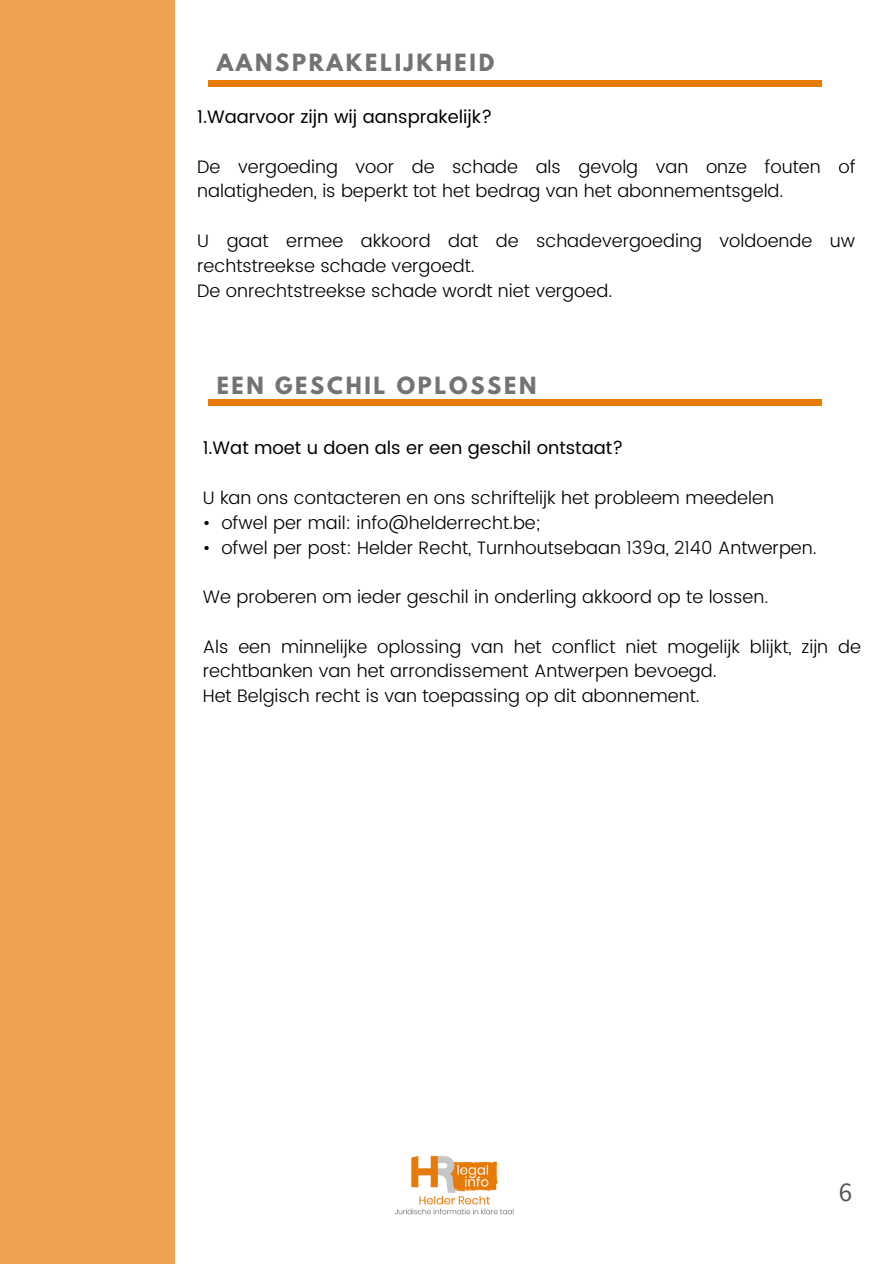
<style>
.page{position:relative;width:894px;height:1264px;background:#fff}
.page>*{position:absolute;margin:0;border:0;box-sizing:border-box;transform-origin:0 0}
.t1{font:27px "Source Sans Pro";color:#545454}
.t2{font:700 21px "League Spartan";letter-spacing:.13em;color:#737373}
.t3{font:300 18px/24.8px "Poppins";color:#000}
.t4{font:18px "Poppins";color:#000}
</style>
<div class="page">
<div style="left:0;top:0;width:175px;height:1263px;background:#efa252"></div>
<div style="left:208px;top:80px;width:613px;height:7px;background:#e87a06"></div>
<img style="left:395px;top:1155px;width:119px;height:60px">
<div style="left:208px;top:399px;width:613px;height:7px;background:#e87a06"></div>
<p class="t2" style="left:217px;top:52px;width:279px">AANSPRAKELIJKHEID</p>
<p class="t4" style="left:197px;top:106px;width:296px">1.Waarvoor zijn wij aansprakelijk?</p>
<p class="t3" style="left:197px;top:154px;width:659px">De vergoeding voor de schade als gevolg van onze fouten of nalatigheden, is beperkt tot het bedrag van het abonnementsgeld.</p>
<p class="t3" style="left:197px;top:228px;width:659px">U gaat ermee akkoord dat de schadevergoeding voldoende uw rechtstreekse schade vergoedt.</p>
<p class="t3" style="left:197px;top:278px;width:416px">De onrechtstreekse schade wordt niet vergoed.</p>
<p class="t2" style="left:217px;top:375px;width:321px">EEN GESCHIL OPLOSSEN</p>
<p class="t4" style="left:203px;top:437px;width:422px">1.Wat moet u doen als er een geschil ontstaat?</p>
<p class="t3" style="left:203px;top:485px;width:572px">U kan ons contacteren en ons schriftelijk het probleem meedelen</p>
<p class="t3" style="left:203px;top:510px;width:339px">• ofwel per mail: info@helderrecht.be;</p>
<p class="t3" style="left:203px;top:535px;width:615px">• ofwel per post: Helder Recht, Turnhoutsebaan 139a, 2140 Antwerpen.</p>
<p class="t3" style="left:203px;top:584px;width:567px">We proberen om ieder geschil in onderling akkoord op te lossen.</p>
<p class="t3" style="left:203px;top:634px;width:659px">Als een minnelijke oplossing van het conflict niet mogelijk blijkt, zijn de rechtbanken van het arrondissement Antwerpen bevoegd.</p>
<p class="t3" style="left:203px;top:683px;width:498px">Het Belgisch recht is van toepassing op dit abonnement.</p>
<p class="t1" style="left:838px;top:1173px;width:15px">6</p>
</div>
